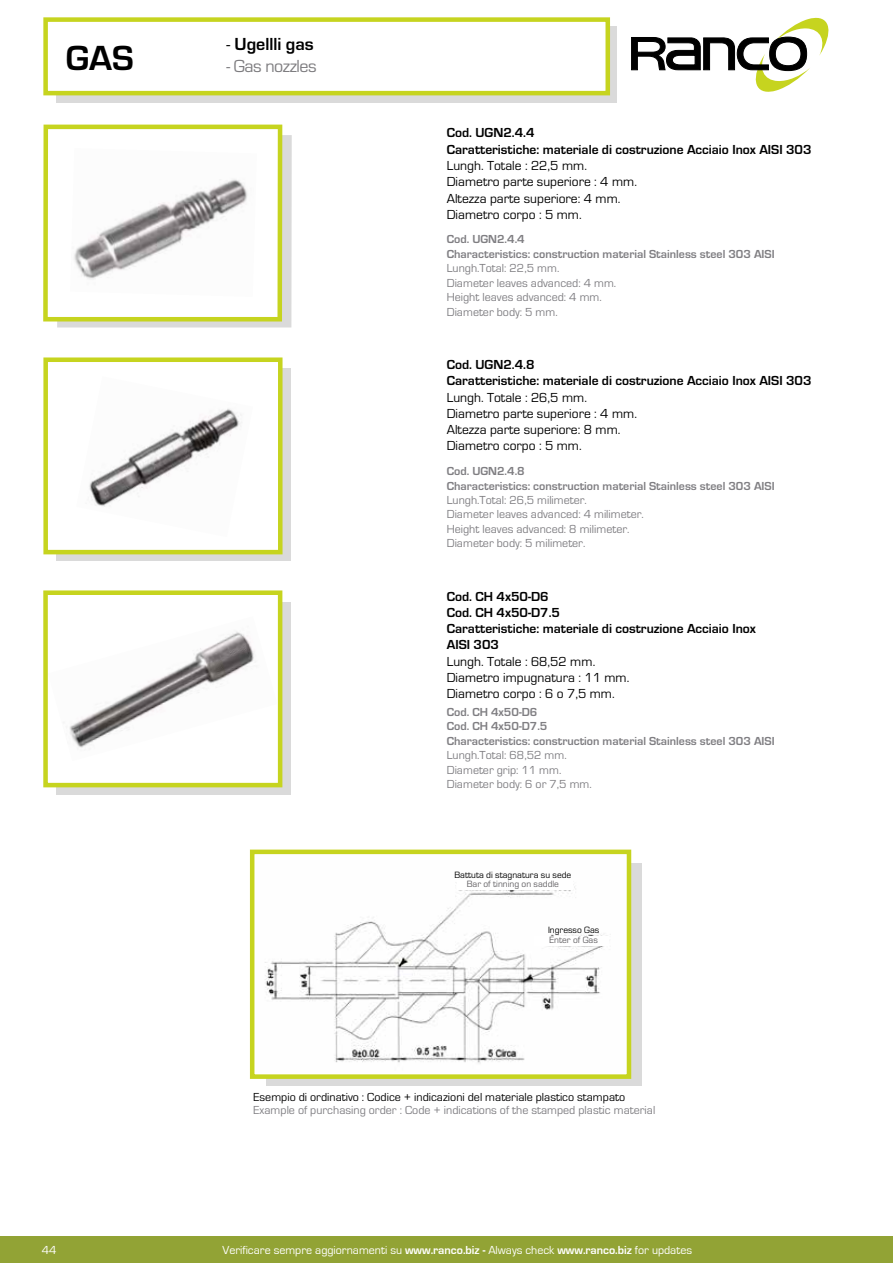
<style>
.page{position:relative;width:893px;height:1263px;background:#fff}
.page>*{position:absolute;margin:0;border:0;box-sizing:border-box;transform-origin:0 0}
.t1{font:700 36.15px "Eurostile";color:#000}
.t2{font:700 18.15px "Eurostile";color:#000}
.t3{font:18.15px "Eurostile";letter-spacing:-.025em;color:#7e7d80}
.t4{font:13.5px/16.4px "Eurostile";color:#000}
.t5{font:700 13.5px/16.4px "Eurostile";color:#000}
.t6{font:12px/14.5px "Eurostile";color:#7f7e82}
.t7{font:700 12px/14.5px "Eurostile";color:#7f7e82}
.t8{font:12px "Eurostile";color:#fff}
.t9{font:12px "Eurostile";color:#000}
.t10{font:9.45px "Eurostile";color:#000}
.t11{font:9.45px "Eurostile";color:#636164}
.s1{font-weight:400}
.s2{font-weight:700}
</style>
<div class="page">
<div style="left:0;top:1236px;width:893px;height:27px;background:#92a335"></div>
<div style="left:57px;top:135px;width:235px;height:192px;background:#dadada"></div>
<div style="left:45px;top:127px;width:235px;height:192px;background:#fff"></div>
<div style="left:43px;top:125px;width:239px;height:196px;border:5px solid #c6d41f"></div>
<svg style="left:631px;top:17px;width:198px;height:75px"></svg>
<div style="left:56px;top:27px;width:561px;height:76px;background:#dadada"></div>
<div style="left:46px;top:20px;width:562px;height:73px;background:#fff"></div>
<div style="left:43px;top:17px;width:567px;height:78px;border:5px solid #c6d41f"></div>
<div style="left:56px;top:602px;width:234px;height:193px;background:#dadada"></div>
<div style="left:46px;top:593px;width:234px;height:192px;background:#fff"></div>
<div style="left:43px;top:590px;width:239px;height:197px;border:5px solid #c6d41f"></div>
<div style="left:56px;top:368px;width:234px;height:193px;background:#dadada"></div>
<div style="left:46px;top:360px;width:234px;height:192px;background:#fff"></div>
<div style="left:43px;top:357px;width:240px;height:197px;border:5px solid #c6d41f"></div>
<img style="left:74px;top:179px;width:174px;height:101px">
<img style="left:89px;top:408px;width:153px;height:99px">
<img style="left:48px;top:616px;width:229px;height:145px">
<div style="left:266px;top:863px;width:375px;height:223px;background:#dadada"></div>
<div style="left:250px;top:849px;width:381px;height:230px;background:#fff;border:5px solid #c6d41f"></div>
<img style="left:265px;top:884px;width:342px;height:179px">
<div style="left:534px;top:936px;width:74px;height:9px;background:#fff"></div>
<div style="left:457px;top:881px;width:115px;height:9px;background:#fff"></div>
<h1 class="t1" style="left:66px;top:38px;width:69px">GAS</h1>
<h2 class="t2" style="left:226px;top:34px;width:89px"><span class="s1">-</span> Ugellli gas</h2>
<h2 class="t3" style="left:226px;top:57px;width:92px">- Gas nozzles</h2>
<p class="t5" style="left:447px;top:125px;width:366px">Cod. UGN2.4.4<br>Caratteristiche: materiale di costruzione Acciaio Inox AISI 303</p>
<p class="t4" style="left:447px;top:158px;width:192px">Lungh. Totale : 22,5 mm.<br>Diametro parte superiore : 4 mm.<br>Altezza parte superiore: 4 mm.<br>Diametro corpo : 5 mm.</p>
<p class="t7" style="left:447px;top:232px;width:329px">Cod. UGN2.4.4<br>Characteristics: construction material Stainless steel 303 AISI</p>
<p class="t6" style="left:447px;top:261px;width:171px">Lungh.Total: 22,5 mm.<br>Diameter leaves advanced: 4 mm.<br>Height leaves advanced: 4 mm.<br>Diameter body: 5 mm.</p>
<p class="t5" style="left:447px;top:357px;width:366px">Cod. UGN2.4.8<br>Caratteristiche: materiale di costruzione Acciaio Inox AISI 303</p>
<p class="t4" style="left:447px;top:389px;width:192px">Lungh. Totale : 26,5 mm.<br>Diametro parte superiore : 4 mm.<br>Altezza parte superiore: 8 mm.<br>Diametro corpo : 5 mm.</p>
<p class="t7" style="left:447px;top:464px;width:329px">Cod. UGN2.4.8<br>Characteristics: construction material Stainless steel 303 AISI</p>
<p class="t6" style="left:447px;top:493px;width:199px">Lungh.Total: 26,5 milimeter.<br>Diameter leaves advanced: 4 milimeter.<br>Height leaves advanced: 8 milimeter.<br>Diameter body: 5 milimeter.</p>
<p class="t5" style="left:447px;top:588px;width:311px">Cod. CH 4x50-D6<br>Cod. CH 4x50-D7.5<br>Caratteristiche: materiale di costruzione Acciaio Inox<br>AISI 303</p>
<p class="t4" style="left:447px;top:653px;width:184px">Lungh. Totale : 68,52 mm.<br>Diametro impugnatura : 11 mm.<br>Diametro corpo : 6 o 7,5 mm.</p>
<p class="t7" style="left:447px;top:705px;width:329px">Cod. CH 4x50-D6<br>Cod. CH 4x50-D7.5<br>Characteristics: construction material Stainless steel 303 AISI</p>
<p class="t6" style="left:447px;top:748px;width:147px">Lungh.Total: 68,52 mm.<br>Diameter grip: 11 mm.<br>Diameter body: 6 or 7,5 mm.</p>
<p class="t10" style="left:454px;top:870px;width:118px">Battuta di stagnatura su sede</p>
<p class="t11" style="left:467px;top:879px;width:94px">Bar of tinning on saddle</p>
<p class="t10" style="left:548px;top:925px;width:53px">Ingresso Gas</p>
<p class="t11" style="left:550px;top:934px;width:50px">Enter of Gas</p>
<p class="t9" style="left:254px;top:1090px;width:373px">Esempio di ordinativo : Codice + indicazioni del materiale plastico stampato</p>
<p class="t6" style="left:254px;top:1103px;width:403px">Example of purchasing order : Code + indications of the stamped plastic material</p>
<p class="t8" style="left:42px;top:1243px;width:16px">44</p>
<p class="t8" style="left:223px;top:1243px;width:471px">Verificare sempre aggiornamenti su <span class="s2">www.ranco.biz -</span> Always check <span class="s2">www.ranco.biz</span> for updates</p>
</div>
